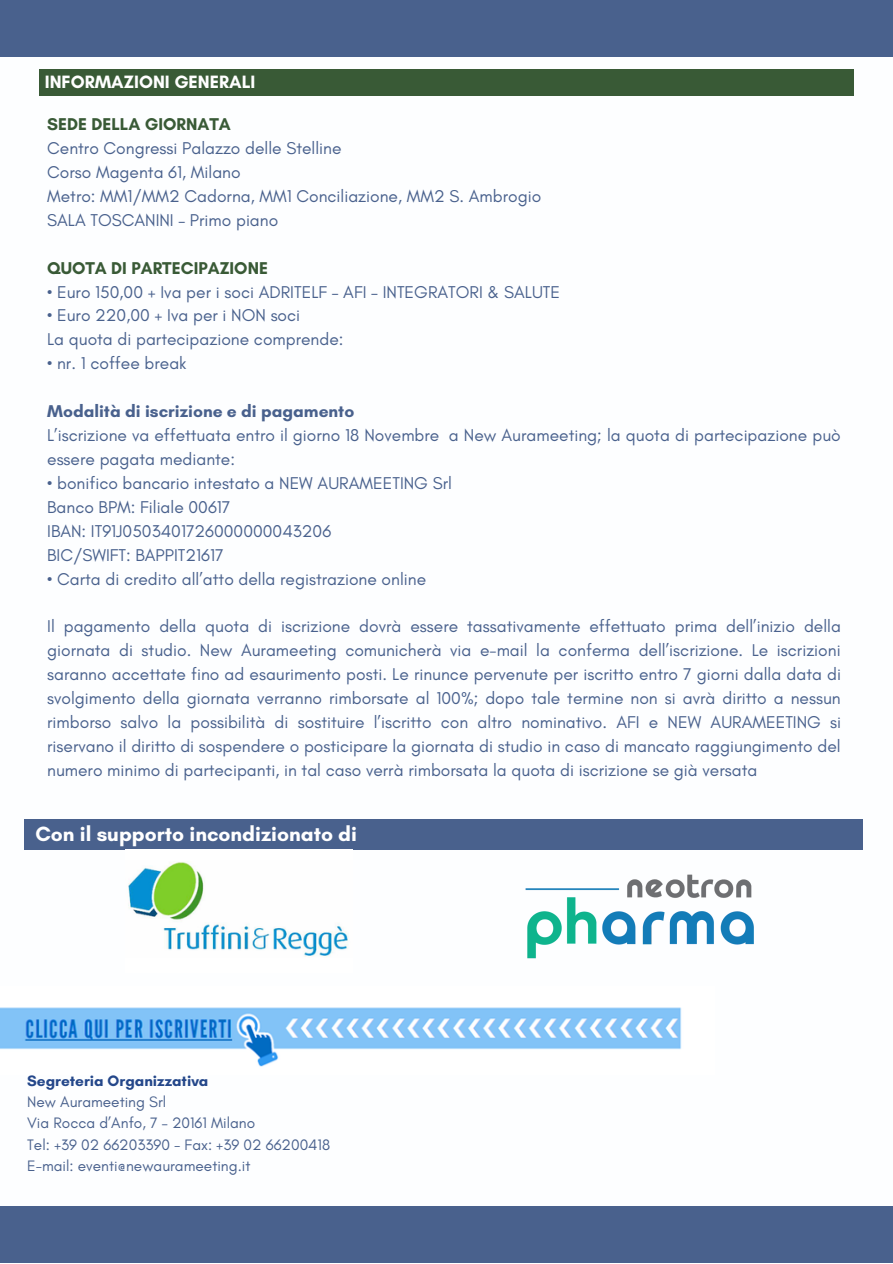
<style>
.page{position:relative;width:893px;height:1264px;background:#fff}
.page>*{position:absolute;margin:0;border:0;box-sizing:border-box;transform-origin:0 0}
.t1{font:700 21px "Glacial Indifference";color:#fff}
.t2{font:700 18.15px "Glacial Indifference";color:#fff}
.t3{font:17.4px/23.9px "Glacial Indifference";color:#49618d}
.t4{font:700 17.4px "Glacial Indifference";color:#395a36}
.t5{font:700 17.4px "Glacial Indifference";color:#49618d}
.t6{font:15.45px/21.1px "Glacial Indifference";color:#49618d}
.t7{font:700 15.45px "Glacial Indifference";color:#24478a}
</style>
<div class="page">
<div style="left:0;top:1205px;width:892px;height:57px;background:#49618d"></div>
<div style="left:0;top:0;width:892px;height:56px;background:#49618d"></div>
<div style="left:39px;top:69px;width:814px;height:27px;background:#395a36"></div>
<img style="left:0;top:1007px;width:682px;height:60px">
<div style="left:24px;top:819px;width:839px;height:30px;background:#49618d"></div>
<img style="left:525px;top:874px;width:229px;height:85px">
<img style="left:128px;top:862px;width:221px;height:95px">
<p class="t2" style="left:45px;top:71px;width:212px">INFORMAZIONI GENERALI</p>
<p class="t4" style="left:47px;top:114px;width:185px">SEDE DELLA GIORNATA</p>
<p class="t3" style="left:47px;top:136px;width:495px">Centro Congressi Palazzo delle Stelline<br>Corso Magenta 61, Milano<br>Metro: MM1/MM2 Cadorna, MM1 Conciliazione, MM2 S. Ambrogio SALA TOSCANINI – Primo piano</p>
<p class="t4" style="left:47px;top:257px;width:222px">QUOTA DI PARTECIPAZIONE</p>
<p class="t3" style="left:47px;top:279px;width:514px">• Euro 150,00 + Iva per i soci ADRITELF – AFI – INTEGRATORI &amp; SALUTE</p>
<p class="t3" style="left:47px;top:303px;width:298px">• Euro 220,00 + Iva per i NON soci<br>La quota di partecipazione comprende:</p>
<p class="t3" style="left:47px;top:351px;width:141px">• nr. 1 coffee break</p>
<p class="t5" style="left:47px;top:400px;width:308px">Modalità di iscrizione e di pagamento</p>
<p class="t3" style="left:47px;top:423px;width:795px">L’iscrizione va effettuata entro il giorno 18 Novembre a New Aurameeting; la quota di partecipazione può essere pagata mediante:</p>
<p class="t3" style="left:47px;top:471px;width:406px">• bonifico bancario intestato a NEW AURAMEETING Srl Banco BPM: Filiale 00617<br>IBAN: IT91J0503401726000000043206<br>BIC/SWIFT: BAPPIT21617</p>
<p class="t3" style="left:47px;top:566px;width:380px">• Carta di credito all’atto della registrazione online</p>
<p class="t3" style="left:47px;top:614px;width:795px;text-align:justify">Il pagamento della quota di iscrizione dovrà essere tassativamente effettuato prima dell’inizio della giornata di studio. New Aurameeting comunicherà via e-mail la conferma dell’iscrizione. Le iscrizioni saranno accettate fino ad esaurimento posti. Le rinunce pervenute per iscritto entro 7 giorni dalla data di svolgimento della giornata verranno rimborsate al 100%; dopo tale termine non si avrà diritto a nessun rimborso salvo la possibilità di sostituire l’iscritto con altro nominativo. AFI e NEW AURAMEETING si riservano il diritto di sospendere o posticipare la giornata di studio in caso di mancato raggiungimento del numero minimo di partecipanti, in tal caso verrà rimborsata la quota di iscrizione se già versata</p>
<p class="t1" style="left:35px;top:821px;width:323px">Con il supporto incondizionato di</p>
<p class="t7" style="left:27px;top:1071px;width:183px">Segreteria Organizzativa</p>
<p class="t6" style="left:27px;top:1091px;width:304px">New Aurameeting Srl<br>Via Rocca d’Anfo, 7 – 20161 Milano<br>Tel: +39 02 66203390 - Fax: +39 02 66200418<br>E-mail: eventi@newaurameeting.it</p>
</div>
